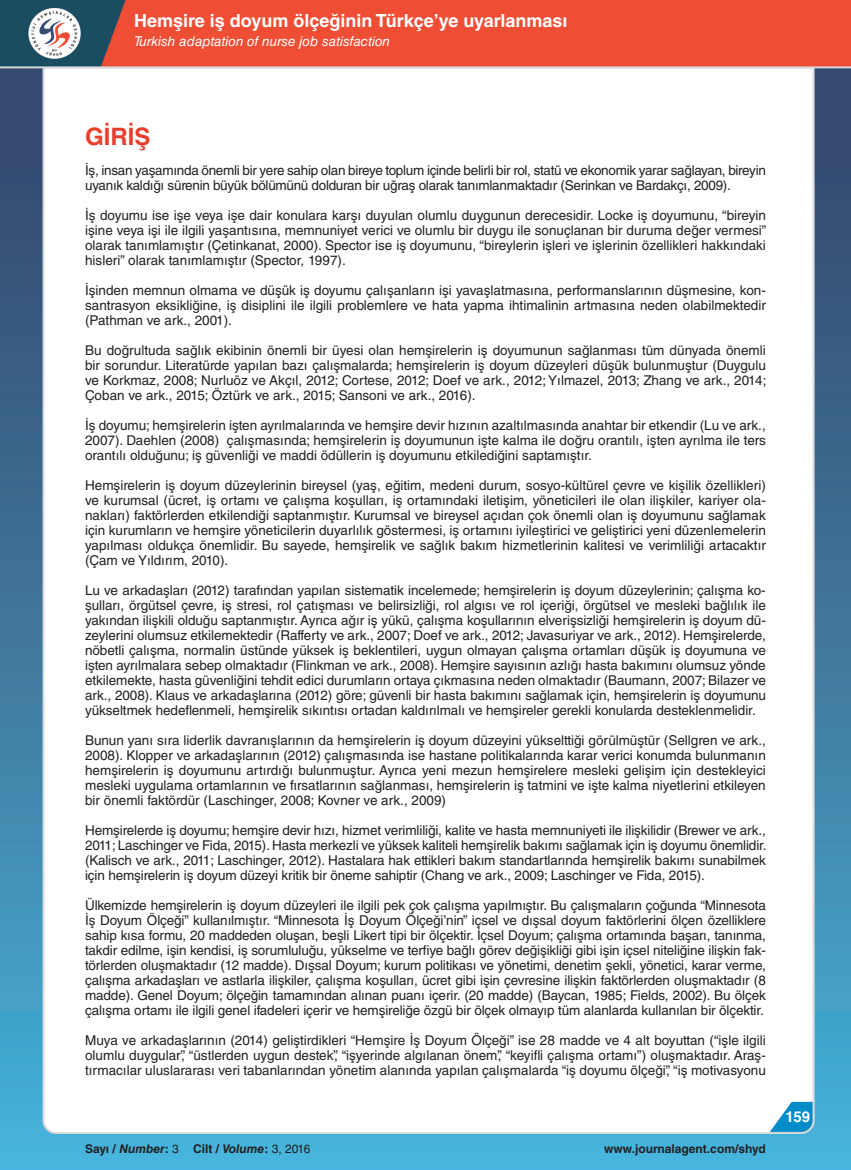
<style>
.page{position:relative;width:851px;height:1170px;background:#fff}
.page>*{position:absolute;margin:0;border:0;box-sizing:border-box;transform-origin:0 0}
.t1{font:700 24px "Helvetica LT Std";color:#e83e2b}
.t2{font:700 18px "Helvetica LT Std";color:#fff}
.t3{font:700 15px "Helvetica LT Std";color:#fff}
.t4{font:13.5px/15px "Helvetica LT Std";letter-spacing:-.01em;color:#231f20;text-align:justify}
.t5{font:italic 13.5px "Helvetica LT Std";color:#fff}
.t6{font:700 12px "Helvetica LT Std";color:#231f20}
.s1{font-style:italic}
.s2{font-weight:400}
</style>
<div class="page">
<img style="left:0;top:0;width:850px;height:1169px">
<h2 class="t2" style="left:134px;top:9px;width:435px">Hemşire iş doyum ölçeğinin Türkçe’ye uyarlanması</h2>
<p class="t5" style="left:134px;top:33px;width:257px">Turkish adaptation of nurse job satisfaction</p>
<h1 class="t1" style="left:85px;top:122px;width:67px">GİRİŞ</h1>
<p class="t4" style="left:85px;top:163px;width:682px">İş, insan yaşamında önemli bir yere sahip olan bireye toplum içinde belirli bir rol, statü ve ekonomik yarar sağlayan, bireyin uyanık kaldığı sürenin büyük bölümünü dolduran bir uğraş olarak tanımlanmaktadır (Serinkan ve Bardakçı, 2009).</p>
<p class="t4" style="left:85px;top:208px;width:682px">İş doyumu ise işe veya işe dair konulara karşı duyulan olumlu duygunun derecesidir. Locke iş doyumunu, “bireyin işine veya işi ile ilgili yaşantısına, memnuniyet verici ve olumlu bir duygu ile sonuçlanan bir duruma değer vermesi” olarak tanımlamıştır (Çetinkanat, 2000). Spector ise iş doyumunu, “bireylerin işleri ve işlerinin özellikleri hakkındaki hisleri” olarak tanımlamıştır (Spector, 1997).</p>
<p class="t4" style="left:85px;top:283px;width:682px">İşinden memnun olmama ve düşük iş doyumu çalışanların işi yavaşlatmasına, performanslarının düşmesine, kon&shy;santrasyon eksikliğine, iş disiplini ile ilgili problemlere ve hata yapma ihtimalinin artmasına neden olabilmektedir (Pathman ve ark., 2001).</p>
<p class="t4" style="left:85px;top:343px;width:682px">Bu doğrultuda sağlık ekibinin önemli bir üyesi olan hemşirelerin iş doyumunun sağlanması tüm dünyada önemli bir sorundur. Literatürde yapılan bazı çalışmalarda; hemşirelerin iş doyum düzeyleri düşük bulunmuştur (Duygulu ve Korkmaz, 2008; Nurluöz ve Akçıl, 2012; Cortese, 2012; Doef ve ark., 2012; Yılmazel, 2013; Zhang ve ark., 2014; Çoban ve ark., 2015; Öztürk ve ark., 2015; Sansoni ve ark., 2016).</p>
<p class="t4" style="left:85px;top:418px;width:682px">İş doyumu; hemşirelerin işten ayrılmalarında ve hemşire devir hızının azaltılmasında anahtar bir etkendir (Lu ve ark., 2007). Daehlen (2008) çalışmasında; hemşirelerin iş doyumunun işte kalma ile doğru orantılı, işten ayrılma ile ters orantılı olduğunu; iş güvenliği ve maddi ödüllerin iş doyumunu etkilediğini saptamıştır.</p>
<p class="t4" style="left:85px;top:477px;width:682px">Hemşirelerin iş doyum düzeylerinin bireysel (yaş, eğitim, medeni durum, sosyo-kültürel çevre ve kişilik özellikleri) ve kurumsal (ücret, iş ortamı ve çalışma koşulları, iş ortamındaki iletişim, yöneticileri ile olan ilişkiler, kariyer ola&shy;nakları) faktörlerden etkilendiği saptanmıştır. Kurumsal ve bireysel açıdan çok önemli olan iş doyumunu sağlamak için kurumların ve hemşire yöneticilerin duyarlılık göstermesi, iş ortamını iyileştirici ve geliştirici yeni düzenlemelerin yapılması oldukça önemlidir. Bu sayede, hemşirelik ve sağlık bakım hizmetlerinin kalitesi ve verimliliği artacaktır (Çam ve Yıldırım, 2010).</p>
<p class="t4" style="left:85px;top:582px;width:682px">Lu ve arkadaşları (2012) tarafından yapılan sistematik incelemede; hemşirelerin iş doyum düzeylerinin; çalışma ko&shy;şulları, örgütsel çevre, iş stresi, rol çatışması ve belirsizliği, rol algısı ve rol içeriği, örgütsel ve mesleki bağlılık ile yakından ilişkili olduğu saptanmıştır. Ayrıca ağır iş yükü, çalışma koşullarının elverişsizliği hemşirelerin iş doyum dü&shy;zeylerini olumsuz etkilemektedir (Rafferty ve ark., 2007; Doef ve ark., 2012; Javasuriyar ve ark., 2012). Hemşirelerde, nöbetli çalışma, normalin üstünde yüksek iş beklentileri, uygun olmayan çalışma ortamları düşük iş doyumuna ve işten ayrılmalara sebep olmaktadır (Flinkman ve ark., 2008). Hemşire sayısının azlığı hasta bakımını olumsuz yönde etkilemekte, hasta güvenliğini tehdit edici durumların ortaya çıkmasına neden olmaktadır (Baumann, 2007; Bilazer ve ark., 2008). Klaus ve arkadaşlarına (2012) göre; güvenli bir hasta bakımını sağlamak için, hemşirelerin iş doyumunu yükseltmek hedeflenmeli, hemşirelik sıkıntısı ortadan kaldırılmalı ve hemşireler gerekli konularda desteklenmelidir.</p>
<p class="t4" style="left:85px;top:732px;width:682px">Bunun yanı sıra liderlik davranışlarının da hemşirelerin iş doyum düzeyini yükselttiği görülmüştür (Sellgren ve ark., 2008). Klopper ve arkadaşlarının (2012) çalışmasında ise hastane politikalarında karar verici konumda bulunmanın hemşirelerin iş doyumunu artırdığı bulunmuştur. Ayrıca yeni mezun hemşirelere mesleki gelişim için destekleyici mesleki uygulama ortamlarının ve fırsatlarının sağlanması, hemşirelerin iş tatmini ve işte kalma niyetlerini etkileyen bir önemli faktördür (Laschinger, 2008; Kovner ve ark., 2009)</p>
<p class="t4" style="left:85px;top:822px;width:683px">Hemşirelerde iş doyumu; hemşire devir hızı, hizmet verimliliği, kalite ve hasta memnuniyeti ile ilişkilidir (Brewer ve ark., 2011; Laschinger ve Fida, 2015). Hasta merkezli ve yüksek kaliteli hemşirelik bakımı sağlamak için iş doyumu önemlidir. (Kalisch ve ark., 2011; Laschinger, 2012). Hastalara hak ettikleri bakım standartlarında hemşirelik bakımı sunabilmek için hemşirelerin iş doyum düzeyi kritik bir öneme sahiptir (Chang ve ark., 2009; Laschinger ve Fida, 2015).</p>
<p class="t4" style="left:85px;top:897px;width:682px">Ülkemizde hemşirelerin iş doyum düzeyleri ile ilgili pek çok çalışma yapılmıştır. Bu çalışmaların çoğunda “Minnesota İş Doyum Ölçeği” kullanılmıştır. “Minnesota İş Doyum Ölçeği’nin” içsel ve dışsal doyum faktörlerini ölçen özelliklere sahip kısa formu, 20 maddeden oluşan, beşli Likert tipi bir ölçektir. İçsel Doyum; çalışma ortamında başarı, tanınma, takdir edilme, işin kendisi, iş sorumluluğu, yükselme ve terfiye bağlı görev değişikliği gibi işin içsel niteliğine ilişkin fak&shy;törlerden oluşmaktadır (12 madde). Dışsal Doyum; kurum politikası ve yönetimi, denetim şekli, yönetici, karar verme, çalışma arkadaşları ve astlarla ilişkiler, çalışma koşulları, ücret gibi işin çevresine ilişkin faktörlerden oluşmaktadır (8 madde). Genel Doyum; ölçeğin tamamından alınan puanı içerir. (20 madde) (Baycan, 1985; Fields, 2002). Bu ölçek çalışma ortamı ile ilgili genel ifadeleri içerir ve hemşireliğe özgü bir ölçek olmayıp tüm alanlarda kullanılan bir ölçektir.</p>
<p class="t4" style="left:85px;top:1032px;width:682px">Muya ve arkadaşlarının (2014) geliştirdikleri “Hemşire İş Doyum Ölçeği” ise 28 madde ve 4 alt boyuttan (“işle ilgili olumlu duygular”, “üstlerden uygun destek”, “işyerinde algılanan önem”, “keyifli çalışma ortamı”) oluşmaktadır. Araş&shy;tırmacılar uluslararası veri tabanlarından yönetim alanında yapılan çalışmalarda “iş doyumu ölçeği”, “iş motivasyonu</p>
<p class="t6" style="left:85px;top:1141px;width:227px">Sayı / <span class="s1">Number</span>: <span class="s2">3</span> Cilt / <span class="s1">Volume</span>: <span class="s2">3, 2016</span></p>
<p class="t6" style="left:604px;top:1141px;width:163px">www.journalagent.com/shyd</p>
<p class="t3" style="left:785px;top:1107px;width:26px">159</p>
</div>
